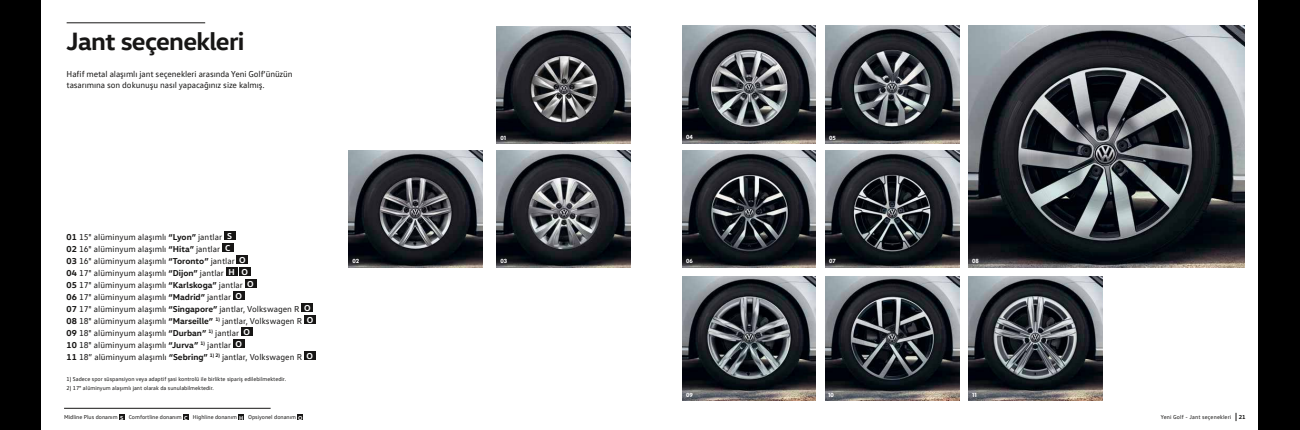
<style>
.page{position:relative;width:1300px;height:430px;background:#000}
.page>*{position:absolute;margin:0;border:0;box-sizing:border-box;transform-origin:0 0}
.t1{font:700 25.5px "VW Head";letter-spacing:-.03em;color:#171615}
.t2{font:8.7px/12px "VW Text";color:#171615}
.t3{font:5.8px "VW Text";color:#171615}
.t4{font:5.8px "VW Text";letter-spacing:.02em;color:#171615}
.t5{font:900 5.8px "VW Headline OT";color:#fff}
.t6{font:700 5.8px "VW Head";color:#171615}
.s1{font-family:"VW Head";font-weight:700}
.s2{font-family:"VW Head";font-weight:700;color:#fff}
.s3{font-family:"VW Head"}
</style>
<div class="page">
<div style="left:42px;top:0;width:1216px;height:430px;background:#fff"></div>
<img style="left:349px;top:151px;width:133px;height:116px">
<img style="left:497px;top:27px;width:134px;height:117px">
<img style="left:682px;top:151px;width:134px;height:116px">
<img style="left:968px;top:26px;width:277px;height:241px">
<img style="left:825px;top:151px;width:134px;height:116px">
<img style="left:682px;top:276px;width:134px;height:124px">
<img style="left:682px;top:26px;width:134px;height:118px">
<img style="left:825px;top:26px;width:134px;height:118px">
<img style="left:497px;top:151px;width:134px;height:116px">
<img style="left:968px;top:276px;width:134px;height:124px">
<img style="left:825px;top:276px;width:134px;height:125px">
<hr style="left:67px;top:22px;width:138px;height:1px;background:#171615">
<div style="left:224px;top:231px;width:11px;height:9px;background:#171615"></div>
<div style="left:222px;top:243px;width:11px;height:9px;background:#171615"></div>
<div style="left:237px;top:255px;width:11px;height:9px;background:#171615"></div>
<div style="left:226px;top:267px;width:11px;height:9px;background:#171615"></div>
<div style="left:239px;top:267px;width:11px;height:9px;background:#171615"></div>
<div style="left:245px;top:279px;width:11px;height:9px;background:#171615"></div>
<div style="left:233px;top:292px;width:11px;height:8px;background:#171615"></div>
<div style="left:302px;top:304px;width:11px;height:8px;background:#171615"></div>
<div style="left:304px;top:316px;width:12px;height:8px;background:#171615"></div>
<div style="left:241px;top:328px;width:11px;height:8px;background:#171615"></div>
<div style="left:233px;top:340px;width:12px;height:8px;background:#171615"></div>
<div style="left:304px;top:352px;width:11px;height:8px;background:#171615"></div>
<svg style="left:119px;top:415px;width:5px;height:5px"></svg>
<svg style="left:183px;top:415px;width:6px;height:5px"></svg>
<svg style="left:238px;top:415px;width:6px;height:5px"></svg>
<svg style="left:298px;top:415px;width:5px;height:5px"></svg>
<hr style="left:64px;top:408px;width:207px;height:1px;background:#171615">
<h1 class="t1" style="left:67px;top:24px;width:179px">Jant seçenekleri</h1>
<p class="t2" style="left:67px;top:68px;width:228px;line-height:11.7px">Hafif metal alaşımlı jant seçenekleri arasında Yeni Golf’ünüzün tasarımına son dokunuşu nasıl yapacağınız size kalmış.</p>
<p class="t2" style="left:67px;top:230px;width:248px"><span class="s1">01</span> 15" alüminyum alaşımlı <span class="s1">“Lyon”</span> jantlar <span class="s2">S<br></span><span class="s1">02</span> 16" alüminyum alaşımlı <span class="s1">“Hita”</span> jantlar <span class="s2">C<br></span><span class="s1">03</span> 16" alüminyum alaşımlı <span class="s1">“Toronto”</span> jantlar <span class="s2">O<br></span><span class="s1">04</span> 17" alüminyum alaşımlı <span class="s1">“Dijon”</span> jantlar <span class="s2">H O<br></span><span class="s1">05</span> 17" alüminyum alaşımlı <span class="s1">“Karlskoga”</span> jantlar <span class="s2">O<br></span><span class="s1">06</span> 17" alüminyum alaşımlı <span class="s1">“Madrid”</span> jantlar <span class="s2">O<br></span><span class="s1">07</span> 17" alüminyum alaşımlı <span class="s1">“Singapore”</span> jantlar, Volkswagen R <span class="s2">O </span><span class="s1">08</span> 18" alüminyum alaşımlı <span class="s1">“Marseille”</span> <sup>1)</sup> jantlar, Volkswagen R <span class="s2">O </span><span class="s1">09</span> 18" alüminyum alaşımlı <span class="s1">“Durban”</span> <sup>1)</sup> jantlar <span class="s2">O<br></span><span class="s1">10</span> 18" alüminyum alaşımlı <span class="s1">“Jurva”</span> <sup>1)</sup> jantlar <span class="s2">O<br></span><span class="s1">11</span> 18” alüminyum alaşımlı <span class="s1">“Sebring”</span> <sup>1)</sup> <sup>2)</sup> jantlar, Volkswagen R <span class="s2">O</span></p>
<p class="t5" style="left:352px;top:257px;width:8px">02</p>
<p class="t5" style="left:501px;top:134px;width:7px">01</p>
<p class="t5" style="left:501px;top:257px;width:8px">03</p>
<p class="t5" style="left:686px;top:133px;width:8px">04</p>
<p class="t5" style="left:829px;top:134px;width:8px">05</p>
<p class="t5" style="left:686px;top:257px;width:8px">06</p>
<p class="t5" style="left:972px;top:257px;width:8px">08</p>
<p class="t5" style="left:829px;top:257px;width:8px">07</p>
<p class="t3" style="left:67px;top:375px;width:221px">1) Sadece spor süspansiyon veya adaptif şasi kontrolü ile birlikte sipariş edilebilmektedir.</p>
<p class="t3" style="left:67px;top:384px;width:149px">2) 17<span class="s3">"</span> alüminyum alaşımlı jant olarak da sunulabilmektedir.</p>
<p class="t3" style="left:64px;top:413px;width:240px">Midline Plus donanım <span class="s2">S</span> Comfortline donanım <span class="s2">C</span> Highline donanım <span class="s2">H</span> Opsiyonel donanım <span class="s2">O</span></p>
<p class="t4" style="left:1161px;top:414px;width:72px">Yeni Golf - Jant seçenekleri</p>
<p class="t6" style="left:1239px;top:414px;width:8px">21</p>
<p class="t5" style="left:686px;top:391px;width:8px">09</p>
<p class="t5" style="left:828px;top:391px;width:7px">10</p>
<p class="t5" style="left:972px;top:391px;width:6px">11</p>
</div>
